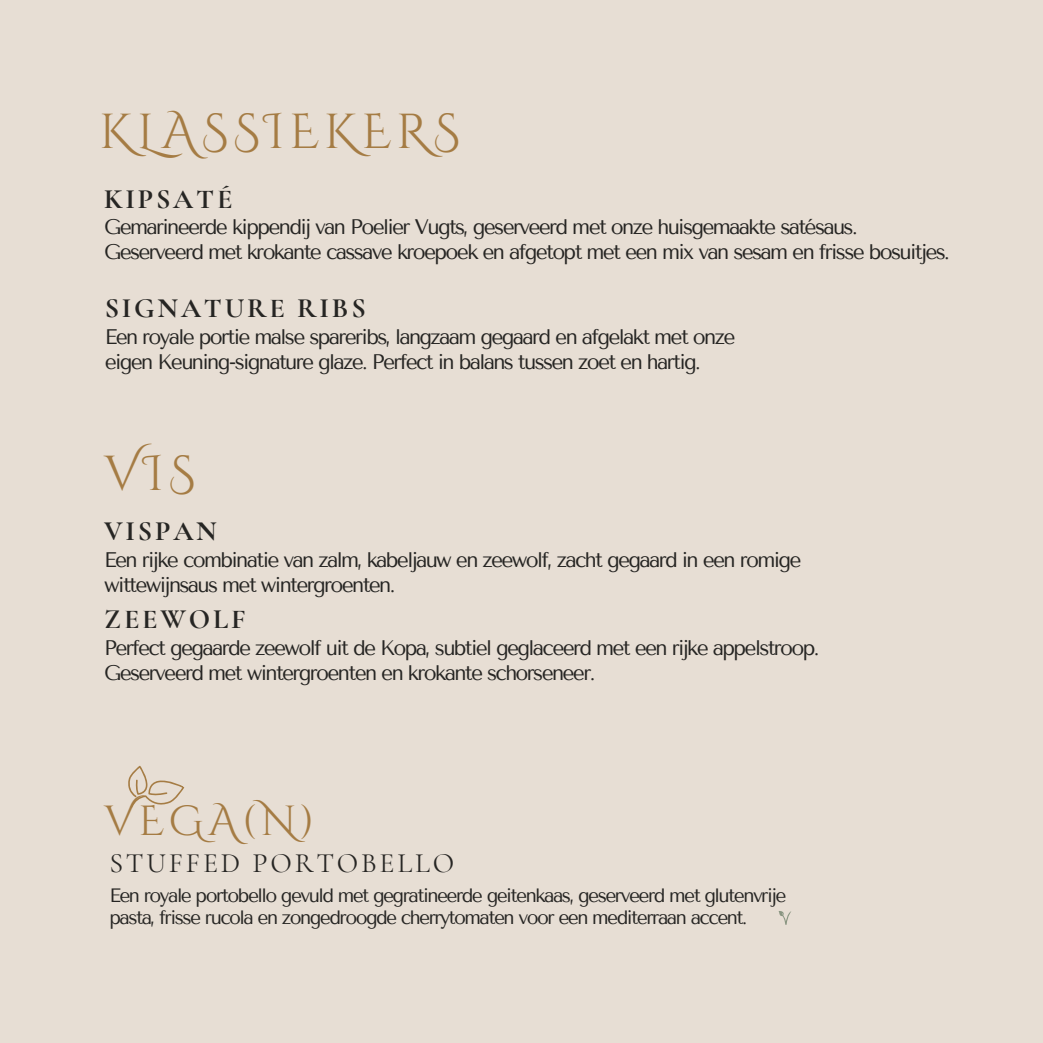
<style>
.page{position:relative;width:1043px;height:1043px;background:#fff}
.page>*{position:absolute;margin:0;border:0;box-sizing:border-box;transform-origin:0 0}
.t1{font:49px "Cinzel Decorative";letter-spacing:.1em;color:#a57c44}
.t2{font:42px "Cinzel Decorative";color:#a57c44}
.t3{font:700 28px "Cormorant Garamond";letter-spacing:.1em;color:#262523}
.t4{font:28px "Cormorant Garamond";letter-spacing:.1em;color:#262523}
.t5{font:21px/24.8px "Tenor Sans";letter-spacing:-.08em;color:#262523}
.t6{font:19.25px/22.4px "Tenor Sans";letter-spacing:-.08em;color:#262523}
</style>
<div class="page">
<div style="left:0;top:0;width:1042px;height:1042px;background:#e7ded4"></div>
<svg style="left:128px;top:765px;width:57px;height:43px"></svg>
<svg style="left:778px;top:911px;width:13px;height:13px"></svg>
<p class="t1" style="left:99px;top:100px;width:362px">KLASSIEKERS</p>
<p class="t3" style="left:104px;top:181px;width:130px">KIPSATÉ</p>
<h3 class="t5" style="left:104px;top:215px;width:754px">Gemarineerde kippendij van Poelier Vugts, geserveerd met onze huisgemaakte satésaus.</h3>
<p class="t5" style="left:104px;top:240px;width:846px">Geserveerd met krokante cassave kroepoek en afgetopt met een mix van sesam en frisse bosuitjes.</p>
<h1 class="t3" style="left:105px;top:291px;width:262px">SIGNATURE RIBS</h1>
<h3 class="t5" style="left:105px;top:324px;width:632px">Een royale portie malse spareribs, langzaam gegaard en afgelakt met onze</h3>
<p class="t5" style="left:105px;top:349px;width:597px">eigen Keuning-signature glaze. Perfect in balans tussen zoet en hartig.</p>
<h1 class="t1" style="left:104px;top:442px;width:93px">VIS</h1>
<h3 class="t3" style="left:104px;top:514px;width:114px">VISPAN</h3>
<p class="t5" style="left:104px;top:547px;width:698px">Een rijke combinatie van zalm, kabeljauw en zeewolf, zacht gegaard in een romige wittewijnsaus met wintergroenten.</p>
<h3 class="t3" style="left:104px;top:602px;width:143px">ZEEWOLF</h3>
<p class="t5" style="left:104px;top:635px;width:716px">Perfect gegaarde zeewolf uit de Kopa, subtiel geglaceerd met een rijke appelstroop.</p>
<p class="t5" style="left:104px;top:660px;width:492px">Geserveerd met wintergroenten en krokante schorseneer.</p>
<p class="t2" style="left:104px;top:793px;width:212px">VEGA(N)</p>
<h4 class="t4" style="left:109px;top:846px;width:346px">STUFFED PORTOBELLO</h4>
<h2 class="t6" style="left:109px;top:884px;width:678px">Een royale portobello gevuld met gegratineerde geitenkaas, geserveerd met glutenvrije pasta, frisse rucola en zongedroogde cherrytomaten voor een mediterraan accent.</h2>
</div>
